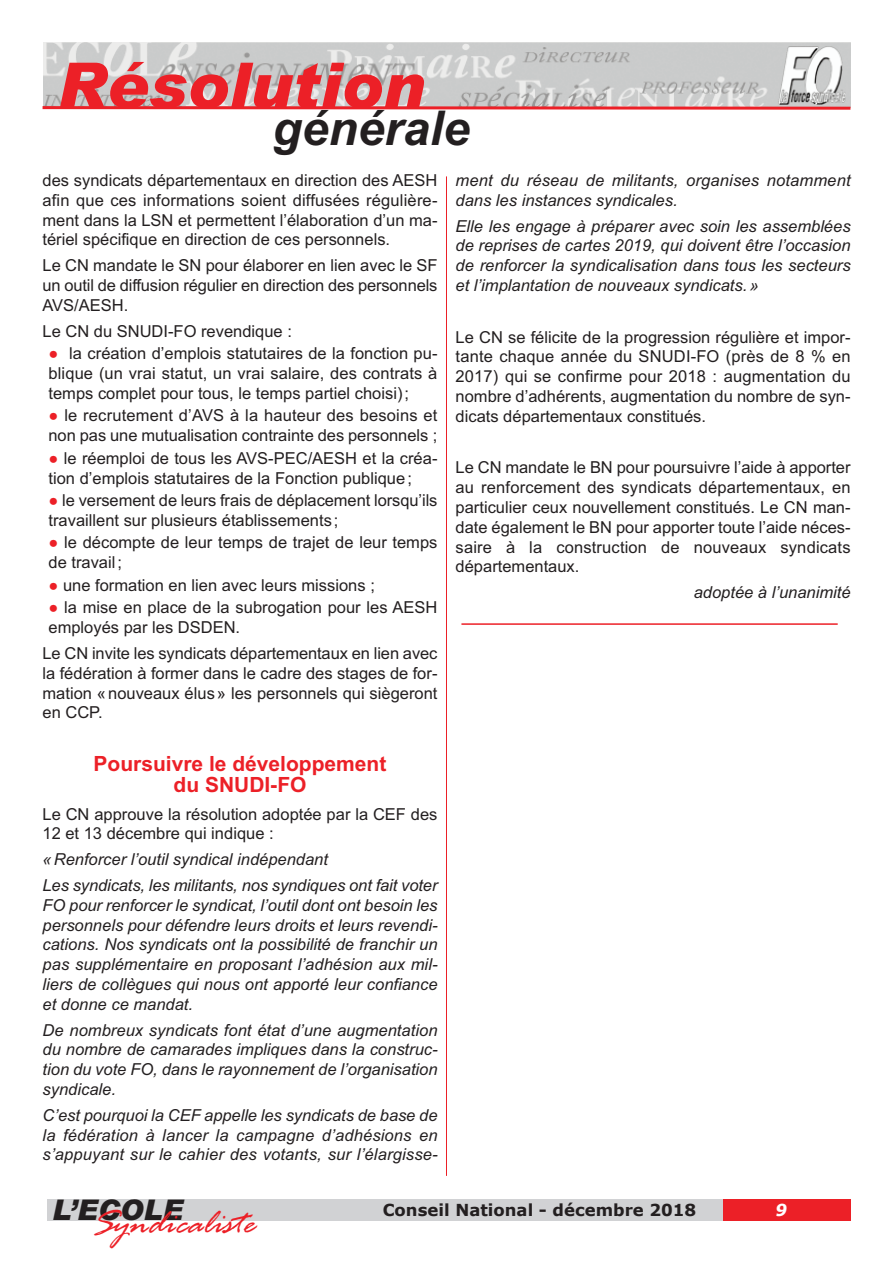
<style>
.page{position:relative;width:893px;height:1263px;background:#fff}
.page>*{position:absolute;margin:0;border:0;box-sizing:border-box;transform-origin:0 0}
.t1{font:italic 900 63px "Arial";color:#ec2027}
.t2{font:italic 700 48px "Arial";color:#231f20}
.t3{font:italic 36px "Rage";color:#ec2027}
.t4{font:italic 900 28.5px "Arial";color:#231f20}
.t5{font:700 21px/20.7px "Arial";color:#ec2027;text-align:center}
.t6{font:16.5px/19.8px "Arial";color:#231f20;text-align:justify}
.t7{font:italic 16.5px/19.8px "Arial";color:#231f20;text-align:justify}
.t8{font:700 16.5px "Verdana";color:#231f20}
.t9{font:italic 700 16.5px "Verdana";color:#fff}
.s1{color:#ec2027}
</style>
<div class="page">
<img style="left:44px;top:43px;width:806px;height:62px">
<div style="left:47px;top:1199px;width:785px;height:21px;background:#d1d2d4"></div>
<div style="left:723px;top:1199px;width:127px;height:21px;background:#ec2027"></div>
<svg style="left:42px;top:105px;width:809px;height:5px;background:#e56b6f"></svg>
<hr style="left:446px;top:176px;width:1px;height:1000px;background:#ec2027">
<hr style="left:461px;top:623px;width:377px;height:2px;background:#ec2027">
<h1 class="t1" style="left:57px;top:49px;width:369px">Résolution</h1>
<h2 class="t2" style="left:272px;top:101px;width:199px">générale</h2>
<p class="t6" style="left:43px;top:170px;width:396px">des syndicats départementaux en direction des AESH afin que ces informations soient diffusées régulière&shy;ment dans la LSN et permettent l’élaboration d’un ma&shy;tériel spécifique en direction de ces personnels.</p>
<p class="t6" style="left:43px;top:256px;width:396px">Le CN mandate le SN pour élaborer en lien avec le SF un outil de diffusion régulier en direction des personnels AVS/AESH.</p>
<p class="t6" style="left:43px;top:321px;width:251px">Le CN du SNUDI-FO revendique :</p>
<p class="t6" style="left:49px;top:344px;width:390px"><span class="s1">●</span> la création d’emplois statutaires de la fonction pu&shy;blique (un vrai statut, un vrai salaire, des contrats à temps complet pour tous, le temps partiel choisi);</p>
<p class="t6" style="left:49px;top:406px;width:390px"><span class="s1">●</span> le recrutement d’AVS à la hauteur des besoins et non pas une mutualisation contrainte des personnels ;</p>
<p class="t6" style="left:49px;top:448px;width:390px"><span class="s1">●</span> le réemploi de tous les AVS-PEC/AESH et la créa&shy;tion d’emplois statutaires de la Fonction publique;</p>
<p class="t6" style="left:49px;top:490px;width:390px"><span class="s1">●</span> le versement de leurs frais de déplacement lorsqu’ils travaillent sur plusieurs établissements ;</p>
<p class="t6" style="left:49px;top:533px;width:390px"><span class="s1">●</span> le décompte de leur temps de trajet de leur temps de travail;</p>
<p class="t6" style="left:49px;top:575px;width:328px"><span class="s1">●</span> une formation en lien avec leurs missions ;</p>
<p class="t6" style="left:49px;top:598px;width:390px"><span class="s1">●</span> la mise en place de la subrogation pour les AESH employés par les DSDEN.</p>
<p class="t6" style="left:43px;top:643px;width:396px">Le CN invite les syndicats départementaux en lien avec la fédération à former dans le cadre des stages de for&shy;mation «nouveaux élus» les personnels qui siègeront en CCP.</p>
<p class="t5" style="left:94px;top:753px;width:294px">Poursuivre le développement du SNUDI-FO</p>
<p class="t6" style="left:43px;top:804px;width:396px">Le CN approuve la résolution adoptée par la CEF des<br>12 et 13 décembre qui indique :</p>
<p class="t7" style="left:43px;top:846px;width:396px;line-height:25.8px">«Renforcer l’outil syndical indépendant<br>Les syndicats, les militants, nos syndiques ont fait voter</p>
<p class="t7" style="left:43px;top:895px;width:397px">FO pour renforcer le syndicat, l’outil dont ont besoin les personnels pour défendre leurs droits et leurs revendi&shy;cations. Nos syndicats ont la possibilité de franchir un pas supplémentaire en proposant l’adhésion aux mil&shy;liers de collègues qui nous ont apporté leur confiance et donne ce mandat.</p>
<p class="t7" style="left:43px;top:1020px;width:396px">De nombreux syndicats font état d’une augmentation du nombre de camarades impliques dans la construc&shy;tion du vote FO, dans le rayonnement de l’organisation syndicale.</p>
<p class="t7" style="left:43px;top:1105px;width:396px">C’est pourquoi la CEF appelle les syndicats de base de la fédération à lancer la campagne d’adhésions en s’appuyant sur le cahier des votants, sur l’élargisse-</p>
<p class="t7" style="left:456px;top:170px;width:396px">ment du réseau de militants, organises notamment dans les instances syndicales.</p>
<p class="t7" style="left:456px;top:216px;width:396px">Elle les engage à préparer avec soin les assemblées de reprises de cartes 2019, qui doivent être l’occasion de renforcer la syndicalisation dans tous les secteurs et l’implantation de nouveaux syndicats.»</p>
<p class="t6" style="left:456px;top:327px;width:396px">Le CN se félicite de la progression régulière et impor&shy;tante chaque année du SNUDI-FO (près de 8 % en 2017) qui se confirme pour 2018 : augmentation du nombre d’adhérents, augmentation du nombre de syn&shy;dicats départementaux constitués.</p>
<p class="t6" style="left:456px;top:458px;width:396px">Le CN mandate le BN pour poursuivre l’aide à apporter au renforcement des syndicats départementaux, en particulier ceux nouvellement constitués. Le CN man&shy;date également le BN pour apporter toute l’aide néces&shy;saire à la construction de nouveaux syndicats départementaux.</p>
<p class="t7" style="left:694px;top:583px;width:158px">adoptée à l’unanimité</p>
<h3 class="t4" style="left:52px;top:1194px;width:133px">L’ECOLE</h3>
<p class="t8" style="left:383px;top:1199px;width:315px">Conseil National - décembre 2018</p>
<p class="t9" style="left:775px;top:1199px;width:13px">9</p>
<h3 class="t3" style="left:90px;top:1200px;width:175px">Sy ndicaliste</h3>
</div>
